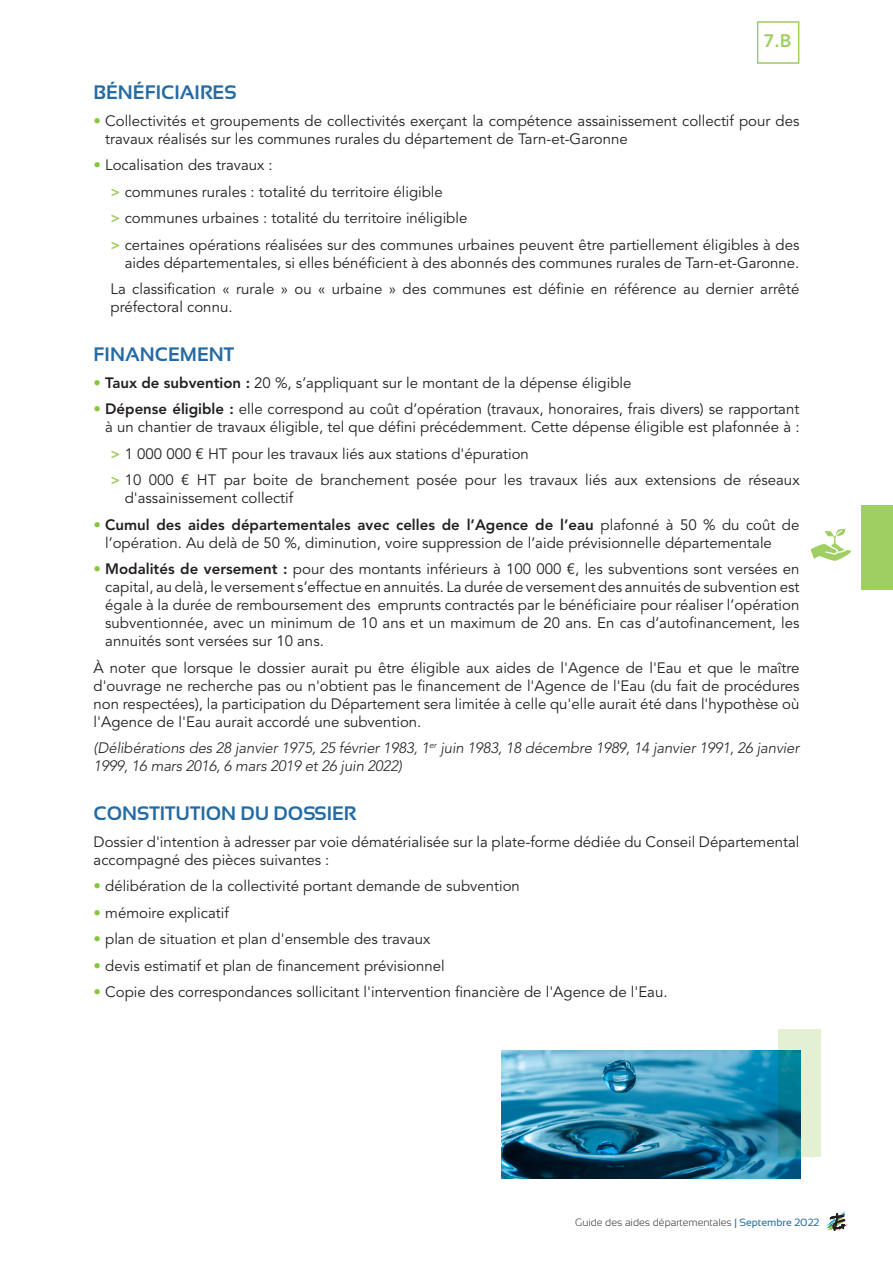
<style>
.page{position:relative;width:893px;height:1263px;background:#fff}
.page>*{position:absolute;margin:0;border:0;box-sizing:border-box;transform-origin:0 0}
.t1{font:700 19.5px "Sansation";color:#246ba5}
.t2{font:800 18px "Avenir LT Std";color:#9fce62}
.t3{font:15px/18px "Avenir LT Std";color:#231f20}
.t4{font:italic 300 15px/18px "Avenir LT Std";letter-spacing:-.01em;color:#231f20}
.t5{font:300 10.5px "Sansation";color:#231f20}
.s1{color:#88c53f}
.s2{font-weight:800;color:#9fce62}
.s3{font-weight:800}
.s4{font-weight:400;color:#246ba5}
</style>
<div class="page">
<svg style="left:827px;top:1212px;width:21px;height:19px"></svg>
<img style="left:502px;top:1050px;width:298px;height:128px">
<svg style="left:778px;top:1029px;width:43px;height:128px;background:#83b8b2"></svg>
<div style="left:861px;top:505px;width:32px;height:84px;background:#9fce62"></div>
<svg style="left:810px;top:529px;width:41px;height:32px"></svg>
<div style="left:757px;top:21px;width:42px;height:43px;border:2px solid #9fce62"></div>
<p class="t2" style="left:764px;top:30px;width:29px">7.B</p>
<h1 class="t1" style="left:94px;top:82px;width:145px">BÉNÉFICIAIRES</h1>
<p class="t3" style="left:105px;top:112px;width:696px;text-indent:-12px"><span class="s1">•</span> Collectivités et groupements de collectivités exerçant la compétence assainissement collectif pour des travaux réalisés sur les communes rurales du département de Tarn-et-Garonne</p>
<p class="t3" style="left:111px;top:152px;width:690px;line-height:26.5px;text-indent:-17px"><span class="s1">•</span> Localisation des travaux :<br><span class="s2">&gt;</span> communes rurales : totalité du territoire éligible<br><span class="s2">&gt;</span> communes urbaines : totalité du territoire inéligible<br><span class="s2">&gt;</span> certaines opérations réalisées sur des communes urbaines peuvent être partiellement éligibles à des</p>
<p class="t3" style="left:111px;top:250px;width:690px;line-height:26.5px;text-align:right">aides départementales, si elles bénéficient à des abonnés des communes rurales de Tarn-et-Garonne.<br>La classification « rurale » ou « urbaine » des communes est définie en référence au dernier arrêté</p>
<p class="t3" style="left:111px;top:299px;width:123px">préfectoral connu.</p>
<h1 class="t1" style="left:94px;top:344px;width:142px">FINANCEMENT</h1>
<p class="t3" style="left:94px;top:374px;width:539px"><span class="s1">•</span> <span class="s3">Taux de subvention :</span> 20 %, s’appliquant sur le montant de la dépense éligible</p>
<p class="t3" style="left:94px;top:400px;width:707px;text-align:right"><span class="s1">•</span> <span class="s3">Dépense éligible :</span> elle correspond au coût d’opération (travaux, honoraires, frais divers) se rapportant à un chantier de travaux éligible, tel que défini précédemment. Cette dépense éligible est plafonnée à :</p>
<p class="t3" style="left:111px;top:441px;width:690px;line-height:26.5px"><span class="s2">&gt;</span> 1 000 000 € HT pour les travaux liés aux stations d'épuration<br><span class="s2">&gt;</span> 10 000 € HT par boite de branchement posée pour les travaux liés aux extensions de réseaux</p>
<p class="t3" style="left:125px;top:489px;width:170px">d'assainissement collectif</p>
<p class="t3" style="left:105px;top:516px;width:696px;text-indent:-12px"><span class="s1">•</span> <span class="s3">Cumul des aides départementales avec celles de l’Agence de l’eau</span> plafonné à 50 % du coût de l’opération. Au delà de 50 %, diminution, voire suppression de l’aide prévisionnelle départementale</p>
<p class="t3" style="left:105px;top:560px;width:696px;text-align:justify;text-indent:-12px"><span class="s1">•</span> <span class="s3">Modalités de versement :</span> pour des montants inférieurs à 100 000 €, les subventions sont versées en capital, au delà, le versement s’effectue en annuités. La durée de versement des annuités de subvention est égale à la durée de remboursement des emprunts contractés par le bénéficiaire pour réaliser l’opération subventionnée, avec un minimum de 10 ans et un maximum de 20 ans. En cas d’autofinancement, les annuités sont versées sur 10 ans.</p>
<p class="t3" style="left:94px;top:659px;width:707px;text-align:justify">À noter que lorsque le dossier aurait pu être éligible aux aides de l'Agence de l'Eau et que le maître d'ouvrage ne recherche pas ou n'obtient pas le financement de l'Agence de l'Eau (du fait de procédures non respectées), la participation du Département sera limitée à celle qu'elle aurait été dans l'hypothèse où l'Agence de l'Eau aurait accordé une subvention.</p>
<p class="t4" style="left:94px;top:739px;width:707px">(Délibérations des 28 janvier 1975, 25 février 1983, 1<sup>er</sup> juin 1983, 18 décembre 1989, 14 janvier 1991, 26 janvier<br>1999, 16 mars 2016, 6 mars 2019 et 26 juin 2022)</p>
<h1 class="t1" style="left:94px;top:802px;width:264px">CONSTITUTION DU DOSSIER</h1>
<p class="t3" style="left:94px;top:833px;width:707px">Dossier d'intention à adresser par voie dématérialisée sur la plate-forme dédiée du Conseil Départemental accompagné des pièces suivantes :</p>
<p class="t3" style="left:94px;top:877px;width:428px"><span class="s1">•</span> délibération de la collectivité portant demande de subvention</p>
<p class="t3" style="left:94px;top:904px;width:137px"><span class="s1">•</span> mémoire explicatif</p>
<p class="t3" style="left:94px;top:930px;width:338px"><span class="s1">•</span> plan de situation et plan d'ensemble des travaux</p>
<p class="t3" style="left:94px;top:957px;width:353px"><span class="s1">•</span> devis estimatif et plan de financement prévisionnel</p>
<p class="t3" style="left:94px;top:983px;width:575px"><span class="s1">•</span> Copie des correspondances sollicitant l'intervention financière de l'Agence de l'Eau.</p>
<p class="t5" style="left:575px;top:1216px;width:246px">Guide des aides départementales <span class="s4">| Septembre 2022</span></p>
</div>
